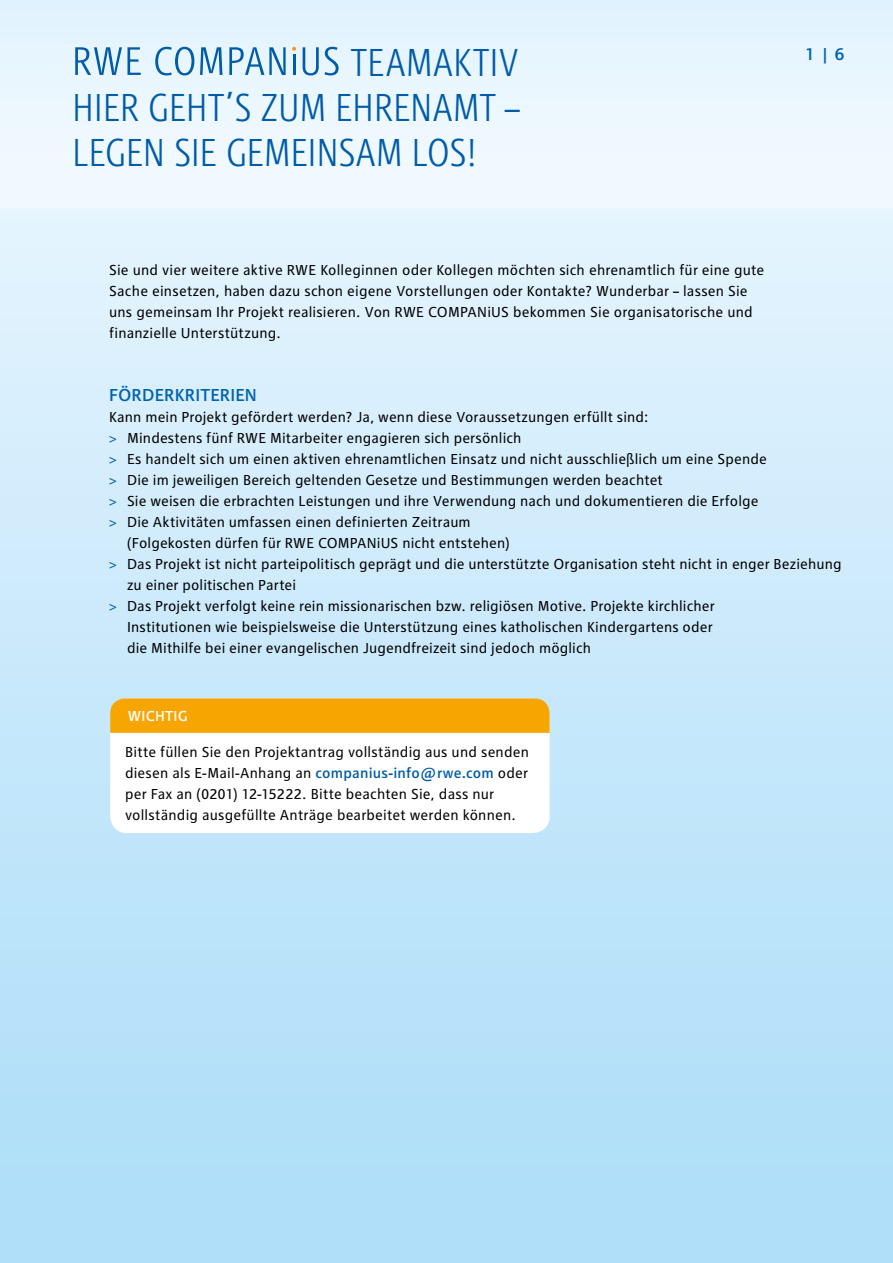
<style>
.page{position:relative;width:893px;height:1263px;background:#fff}
.page>*{position:absolute;margin:0;border:0;box-sizing:border-box;transform-origin:0 0}
.t1{font:300 condensed 40.5px/45px "RWE Headline";letter-spacing:-.005em;color:#005ba9}
.t2{font:500 18px "RWE Text";letter-spacing:.01em;color:#0063af}
.t3{font:15px/21px "RWE Text";letter-spacing:.01em;color:#000}
.t4{font:500 15px "RWE Text";letter-spacing:.015em;color:#fff}
.s1{color:#0063af}
.s2{font-weight:500;color:#005ba9}
</style>
<div class="page">
<div style="left:0;top:0;width:893px;height:208px;background:#ecf7fe"></div>
<div style="left:0;top:208px;width:893px;height:1055px;background:linear-gradient(to bottom,#e3f3fe,#aaddf8)"></div>
<svg style="left:75px;top:47px;width:66px;height:28px"></svg>
<svg style="left:155px;top:47px;width:39px;height:28px"></svg>
<svg style="left:200px;top:47px;width:22px;height:28px"></svg>
<svg style="left:229px;top:47px;width:57px;height:28px"></svg>
<hr style="left:293px;top:55px;width:2px;height:20px;background:#005ca9">
<svg style="left:292px;top:47px;width:4px;height:4px"></svg>
<svg style="left:303px;top:47px;width:36px;height:28px"></svg>
<div style="left:110px;top:698px;width:440px;height:135px;background:#fff;border-radius:17px"></div>
<div style="left:110px;top:698px;width:440px;height:35px;background:#f7a500"></div>
<h1 class="t1" style="left:351px;top:40px;width:170px">TEAMAKTIV</h1>
<h1 class="t1" style="left:72px;top:85px;width:449px">HIER GEHT’S ZUM EHRENAMT –<br>LEGEN SIE GEMEINSAM LOS!</h1>
<p class="t3" style="left:109px;top:260px;width:657px">Sie und vier weitere aktive RWE Kolleginnen oder Kollegen möchten sich ehrenamtlich für eine gute Sache einsetzen, haben dazu schon eigene Vorstellungen oder Kontakte? Wunderbar – lassen Sie uns gemeinsam Ihr Projekt realisieren. Von RWE COMPANiUS bekommen Sie organisatorische und finanzielle Unterstützung.</p>
<p class="t2" style="left:805px;top:43px;width:41px">1 | 6</p>
<p class="t2" style="left:109px;top:385px;width:149px">FÖRDERKRITERIEN</p>
<p class="t3" style="left:109px;top:407px;width:540px">Kann mein Projekt gefördert werden? Ja, wenn diese Voraussetzungen erfüllt sind:</p>
<p class="t3" style="left:109px;top:428px;width:414px"><span class="s1">&gt;</span> Mindestens fünf RWE Mitarbeiter engagieren sich persönlich</p>
<p class="t3" style="left:109px;top:449px;width:659px"><span class="s1">&gt;</span> Es handelt sich um einen aktiven ehrenamtlichen Einsatz und nicht ausschließlich um eine Spende</p>
<p class="t3" style="left:109px;top:470px;width:555px"><span class="s1">&gt;</span> Die im jeweiligen Bereich geltenden Gesetze und Bestimmungen werden beachtet</p>
<p class="t3" style="left:109px;top:491px;width:651px"><span class="s1">&gt;</span> Sie weisen die erbrachten Leistungen und ihre Verwendung nach und dokumentieren die Erfolge</p>
<p class="t3" style="left:109px;top:512px;width:363px"><span class="s1">&gt;</span> Die Aktivitäten umfassen einen definierten Zeitraum</p>
<p class="t3" style="left:127px;top:533px;width:384px">(Folgekosten dürfen für RWE COMPANiUS nicht entstehen)</p>
<p class="t3" style="left:109px;top:554px;width:734px"><span class="s1">&gt;</span> Das Projekt ist nicht parteipolitisch geprägt und die unterstützte Organisation steht nicht in enger Beziehung</p>
<p class="t3" style="left:127px;top:575px;width:170px">zu einer politischen Partei</p>
<p class="t3" style="left:109px;top:596px;width:607px"><span class="s1">&gt;</span> Das Projekt verfolgt keine rein missionarischen bzw. religiösen Motive. Projekte kirchlicher</p>
<p class="t3" style="left:127px;top:617px;width:587px">Institutionen wie beispielsweise die Unterstützung eines katholischen Kindergartens oder</p>
<p class="t3" style="left:127px;top:638px;width:466px">die Mithilfe bei einer evangelischen Jugendfreizeit sind jedoch möglich</p>
<p class="t4" style="left:128px;top:707px;width:61px">WICHTIG</p>
<p class="t3" style="left:125px;top:741px;width:406px">Bitte füllen Sie den Projektantrag vollständig aus und senden diesen als E-Mail-Anhang an <span class="s2">companius-info@rwe.com</span> oder per Fax an (0201) 12-15222. Bitte beachten Sie, dass nur vollständig ausgefüllte Anträge bearbeitet werden können.</p>
</div>
